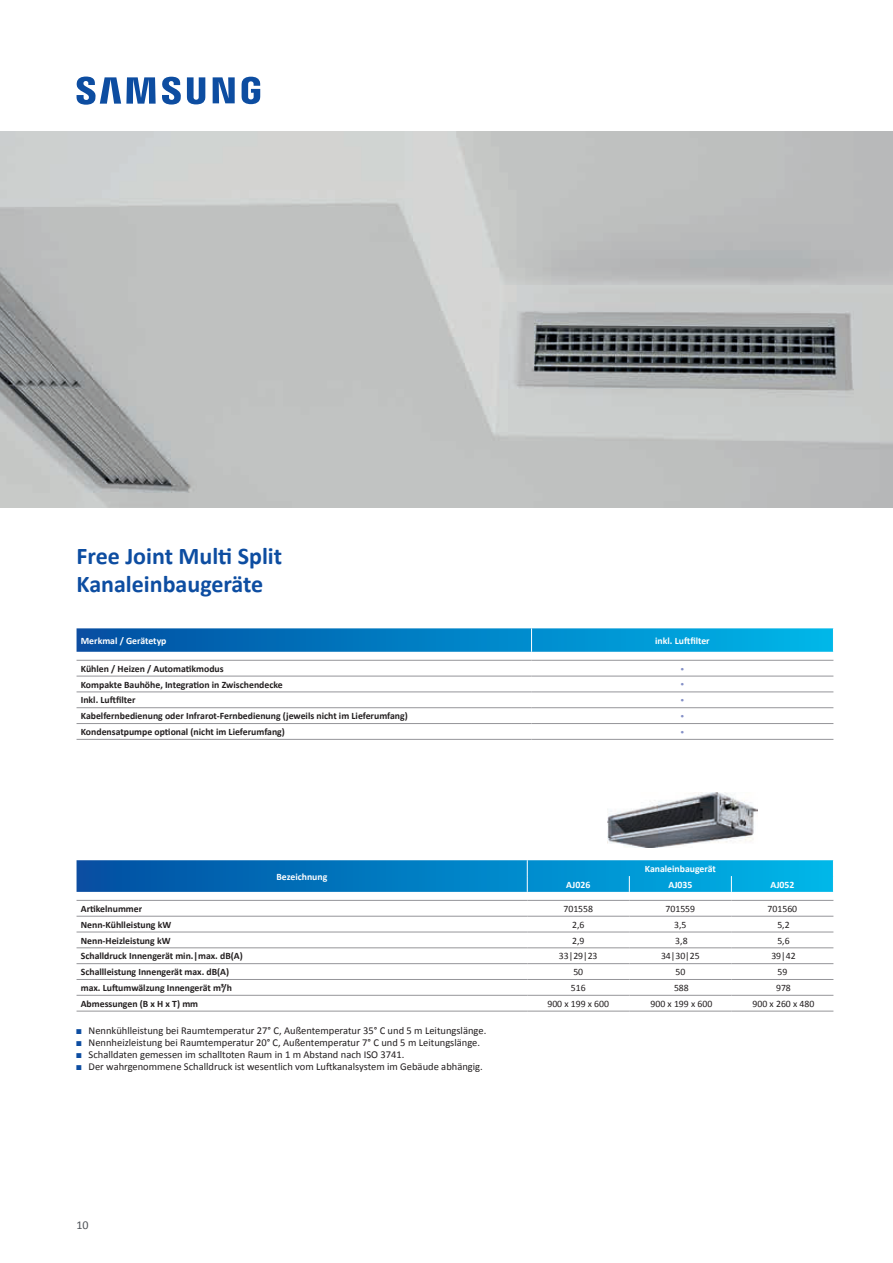
<style>
.page{position:relative;width:893px;height:1263px;background:#fff}
.page>*{position:absolute;margin:0;border:0;box-sizing:border-box;transform-origin:0 0}
.t1{font:700 24px/28.8px "Calibri";color:#0d4da1}
.t2{font:12px "Calibri";color:#4d5156}
.t3{font:10.5px "Calibri";color:#231f20}
.t4{font:700 9.75px "Calibri";color:#231f20}
.t5{font:9.75px "Calibri";color:#231f20}
.t6{font:700 9.75px "Calibri";color:#fff}
.t7{font:300 9px "Calibri";color:#838fc7}
.s1{font-family:"Arial";color:#0d4da1}
</style>
<div class="page">
<svg style="left:77px;top:77px;width:183px;height:28px"></svg>
<svg style="left:77px;top:628px;width:757px;height:24px;background:#0786c7"></svg>
<hr style="left:77px;top:660px;width:454px;height:1px;background:#959599">
<hr style="left:77px;top:676px;width:454px;height:1px;background:#959599">
<hr style="left:77px;top:692px;width:454px;height:1px;background:#959599">
<hr style="left:77px;top:707px;width:454px;height:1px;background:#959599">
<hr style="left:77px;top:723px;width:454px;height:1px;background:#959599">
<hr style="left:77px;top:739px;width:454px;height:1px;background:#959599">
<hr style="left:531px;top:660px;width:302px;height:1px;background:#959599">
<hr style="left:531px;top:676px;width:302px;height:1px;background:#959599">
<hr style="left:531px;top:692px;width:302px;height:1px;background:#959599">
<hr style="left:531px;top:707px;width:302px;height:1px;background:#959599">
<hr style="left:531px;top:723px;width:302px;height:1px;background:#959599">
<hr style="left:531px;top:739px;width:302px;height:1px;background:#959599">
<hr style="left:77px;top:900px;width:450px;height:1px;background:#959599">
<hr style="left:77px;top:916px;width:450px;height:1px;background:#959599">
<hr style="left:77px;top:932px;width:450px;height:1px;background:#959599">
<hr style="left:77px;top:947px;width:450px;height:1px;background:#959599">
<hr style="left:77px;top:963px;width:450px;height:1px;background:#959599">
<hr style="left:77px;top:979px;width:450px;height:1px;background:#959599">
<hr style="left:77px;top:995px;width:450px;height:1px;background:#959599">
<hr style="left:77px;top:1011px;width:450px;height:1px;background:#959599">
<hr style="left:527px;top:900px;width:102px;height:1px;background:#959599">
<hr style="left:629px;top:900px;width:102px;height:1px;background:#959599">
<hr style="left:731px;top:900px;width:102px;height:1px;background:#959599">
<hr style="left:527px;top:916px;width:102px;height:1px;background:#959599">
<hr style="left:629px;top:916px;width:102px;height:1px;background:#959599">
<hr style="left:731px;top:916px;width:102px;height:1px;background:#959599">
<hr style="left:527px;top:932px;width:102px;height:1px;background:#959599">
<hr style="left:629px;top:932px;width:102px;height:1px;background:#959599">
<hr style="left:731px;top:932px;width:102px;height:1px;background:#959599">
<hr style="left:527px;top:947px;width:102px;height:1px;background:#959599">
<hr style="left:629px;top:947px;width:102px;height:1px;background:#959599">
<hr style="left:731px;top:947px;width:102px;height:1px;background:#959599">
<hr style="left:527px;top:963px;width:102px;height:1px;background:#959599">
<hr style="left:629px;top:963px;width:102px;height:1px;background:#959599">
<hr style="left:731px;top:963px;width:102px;height:1px;background:#959599">
<hr style="left:527px;top:979px;width:102px;height:1px;background:#959599">
<hr style="left:629px;top:979px;width:102px;height:1px;background:#959599">
<hr style="left:731px;top:979px;width:102px;height:1px;background:#959599">
<hr style="left:527px;top:995px;width:102px;height:1px;background:#959599">
<hr style="left:629px;top:995px;width:102px;height:1px;background:#959599">
<hr style="left:731px;top:995px;width:102px;height:1px;background:#959599">
<hr style="left:527px;top:1011px;width:102px;height:1px;background:#959599">
<hr style="left:629px;top:1011px;width:102px;height:1px;background:#959599">
<hr style="left:731px;top:1011px;width:102px;height:1px;background:#959599">
<svg style="left:77px;top:860px;width:757px;height:32px;background:#0484c6"></svg>
<img style="left:0;top:132px;width:893px;height:375px">
<img style="left:607px;top:793px;width:150px;height:55px">
<h1 class="t1" style="left:77px;top:541px;width:207px">Free Joint Multi Split<br>Kanaleinbaugeräte</h1>
<p class="t6" style="left:81px;top:634px;width:87px">Merkmal / Gerätetyp</p>
<p class="t6" style="left:655px;top:634px;width:56px">inkl. Luftfilter</p>
<p class="t4" style="left:81px;top:662px;width:144px">Kühlen / Heizen / Automatikmodus</p>
<p class="t7" style="left:680px;top:663px;width:6px">•</p>
<p class="t4" style="left:81px;top:678px;width:203px">Kompakte Bauhöhe, Integration in Zwischendecke</p>
<p class="t7" style="left:680px;top:679px;width:6px">•</p>
<p class="t4" style="left:81px;top:694px;width:56px">Inkl. Luftfilter</p>
<p class="t7" style="left:680px;top:695px;width:6px">•</p>
<p class="t4" style="left:81px;top:710px;width:329px">Kabelfernbedienung oder Infrarot-Fernbedienung (jeweils nicht im Lieferumfang)</p>
<p class="t7" style="left:680px;top:710px;width:6px">•</p>
<p class="t4" style="left:81px;top:726px;width:206px">Kondensatpumpe optional (nicht im Lieferumfang)</p>
<p class="t7" style="left:680px;top:726px;width:6px">•</p>
<p class="t6" style="left:276px;top:870px;width:52px">Bezeichnung</p>
<p class="t6" style="left:645px;top:862px;width:73px">Kanaleinbaugerät</p>
<p class="t6" style="left:566px;top:878px;width:26px">AJ026</p>
<p class="t6" style="left:668px;top:878px;width:26px">AJ035</p>
<p class="t6" style="left:770px;top:878px;width:26px">AJ052</p>
<p class="t4" style="left:81px;top:902px;width:63px">Artikelnummer</p>
<p class="t5" style="left:563px;top:902px;width:31px">701558</p>
<p class="t5" style="left:665px;top:902px;width:31px">701559</p>
<p class="t5" style="left:768px;top:902px;width:31px">701560</p>
<p class="t4" style="left:81px;top:918px;width:92px">Nenn-Kühlleistung kW</p>
<p class="t5" style="left:572px;top:918px;width:14px">2,6</p>
<p class="t5" style="left:674px;top:918px;width:14px">3,5</p>
<p class="t5" style="left:777px;top:918px;width:14px">5,2</p>
<p class="t4" style="left:81px;top:934px;width:91px">Nenn-Heizleistung kW</p>
<p class="t5" style="left:572px;top:934px;width:14px">2,9</p>
<p class="t5" style="left:675px;top:934px;width:14px">3,8</p>
<p class="t5" style="left:777px;top:934px;width:14px">5,6</p>
<p class="t4" style="left:81px;top:950px;width:164px">Schalldruck Innengerät min.|max. dB(A)</p>
<p class="t5" style="left:559px;top:950px;width:40px">33|29|23</p>
<p class="t5" style="left:661px;top:950px;width:40px">34|30|25</p>
<p class="t5" style="left:771px;top:950px;width:26px">39|42</p>
<p class="t4" style="left:81px;top:966px;width:150px">Schallleistung Innengerät max. dB(A)</p>
<p class="t5" style="left:573px;top:966px;width:11px">50</p>
<p class="t5" style="left:675px;top:966px;width:11px">50</p>
<p class="t5" style="left:777px;top:966px;width:11px">59</p>
<p class="t4" style="left:81px;top:981px;width:153px">max. Luftumwälzung Innengerät m³/h</p>
<p class="t5" style="left:571px;top:982px;width:16px">516</p>
<p class="t5" style="left:674px;top:982px;width:16px">588</p>
<p class="t5" style="left:776px;top:982px;width:16px">978</p>
<p class="t4" style="left:81px;top:997px;width:119px">Abmessungen (B x H x T) mm</p>
<p class="t5" style="left:547px;top:997px;width:63px">900 x 199 x 600</p>
<p class="t5" style="left:650px;top:997px;width:63px">900 x 199 x 600</p>
<p class="t5" style="left:753px;top:997px;width:63px">900 x 260 x 480</p>
<p class="t3" style="left:76px;top:1024px;width:412px"><span class="s1">■</span> Nennkühlleistung bei Raumtemperatur 27° C, Außentemperatur 35° C und 5 m Leitungslänge.</p>
<p class="t3" style="left:76px;top:1036px;width:406px"><span class="s1">■</span> Nennheizleistung bei Raumtemperatur 20° C, Außentemperatur 7° C und 5 m Leitungslänge.</p>
<p class="t3" style="left:76px;top:1048px;width:330px"><span class="s1">■</span> Schalldaten gemessen im schalltoten Raum in 1 m Abstand nach ISO 3741.</p>
<p class="t3" style="left:76px;top:1060px;width:409px"><span class="s1">■</span> Der wahrgenommene Schalldruck ist wesentlich vom Luftkanalsystem im Gebäude abhängig.</p>
<p class="t2" style="left:77px;top:1217px;width:14px">10</p>
</div>
